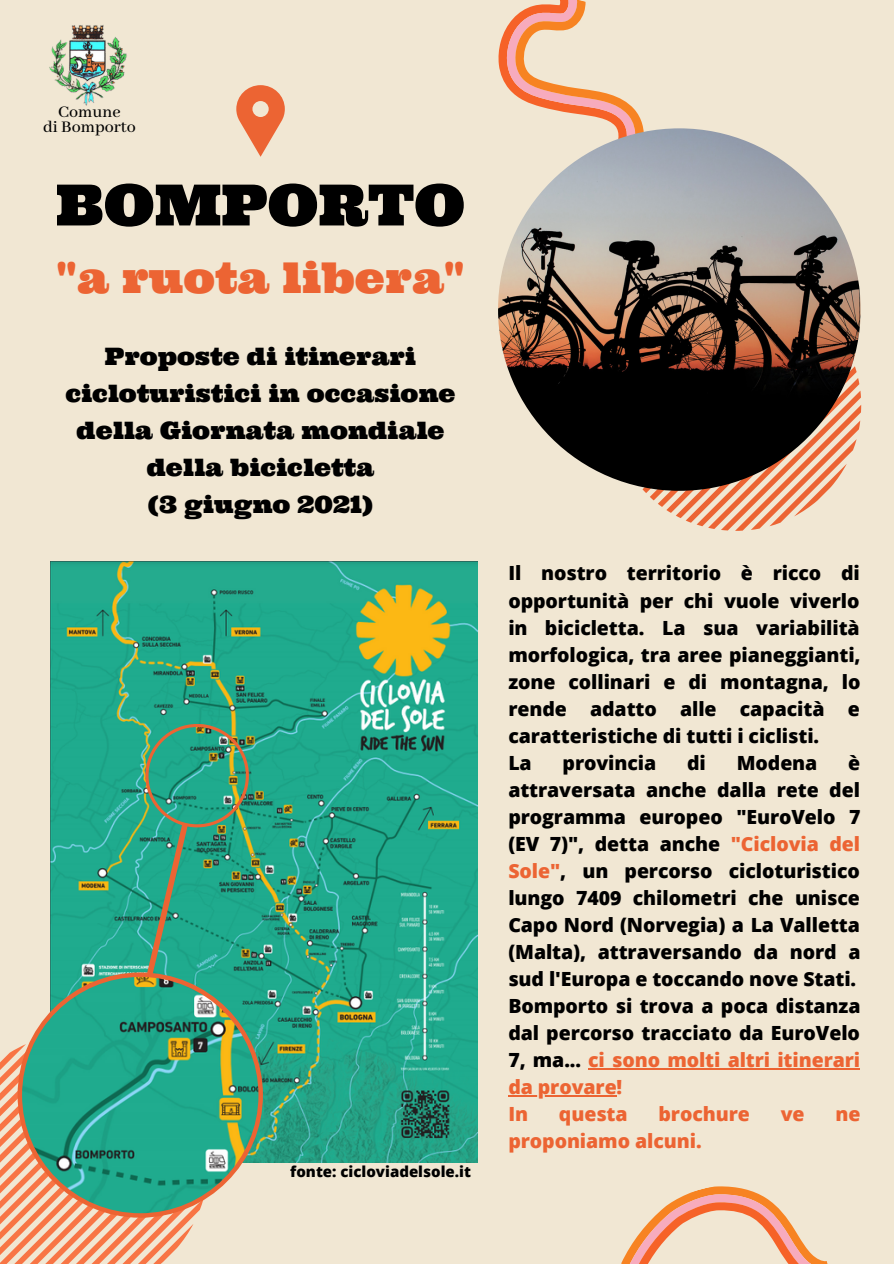
<style>
.page{position:relative;width:894px;height:1264px;background:#fff}
.page>*{position:absolute;margin:0;border:0;box-sizing:border-box;transform-origin:0 0}
.t1{font:56.7px "Ultra";color:#000}
.t2{font:42.45px "Ultra";color:#ec6433}
.t3{font:24px/37.2px "Ultra";color:#000;text-align:center}
.t4{font:800 19.5px/27px "Open Sans";letter-spacing:-.005em;color:#000;text-align:justify}
.t5{font:800 19.5px "Open Sans";letter-spacing:-.005em;color:#ec6433}
.t6{font:500 18px "Abhaya Libre";color:#000}
.t7{font:800 15px "Open Sans";color:#000}
.s1{color:#ec6433}
</style>
<div class="page">
<div style="left:0;top:0;width:893px;height:1263px;background:#f1e7d3"></div>
<svg style="left:0;top:1048px;width:194px;height:215px"></svg>
<img style="left:50px;top:561px;width:427px;height:601px">
<svg style="left:612px;top:280px;width:248px;height:251px"></svg>
<svg style="left:498px;top:0;width:168px;height:138px"></svg>
<img style="left:498px;top:128px;width:362px;height:363px;border-radius:50%">
<svg style="left:236px;top:85px;width:49px;height:72px"></svg>
<svg style="left:142px;top:724px;width:107px;height:248px"></svg>
<svg style="left:18px;top:972px;width:245px;height:245px;fill:#1fab8e"></svg>
<hr style="left:588px;top:1068px;width:271px;height:1px;background:#ec6433">
<hr style="left:508px;top:1095px;width:108px;height:1px;background:#ec6433">
<svg style="left:621px;top:1186px;width:207px;height:77px"></svg>
<img style="left:49px;top:25px;width:78px;height:81px">
<p class="t6" style="left:58px;top:102px;width:64px">Comune</p>
<p class="t6" style="left:43px;top:117px;width:94px">di Bomporto</p>
<p class="t1" style="left:56px;top:168px;width:410px">BOMPORTO</p>
<p class="t2" style="left:56px;top:250px;width:410px">"a ruota libera"</p>
<p class="t3" style="left:65px;top:337px;width:391px">Proposte di itinerari cicloturistici in occasione della Giornata mondiale della bicicletta</p>
<p class="t3" style="left:147px;top:486px;width:227px">(3 giugno 2021)</p>
<p class="t7" style="left:290px;top:1161px;width:182px">fonte: cicloviadelsole.it</p>
<p class="t4" style="left:508px;top:559px;width:354px">Il nostro territorio è ricco di opportunità per chi vuole viverlo in bicicletta. La sua variabilità morfologica, tra aree pianeggianti, zone collinari e di montagna, lo rende adatto alle capacità e caratteristiche di tutti i ciclisti.</p>
<p class="t4" style="left:508px;top:748px;width:25px">La</p>
<p class="t4" style="left:562px;top:748px;width:95px">provincia</p>
<p class="t4" style="left:687px;top:748px;width:20px">di</p>
<p class="t4" style="left:736px;top:748px;width:82px">Modena</p>
<p class="t4" style="left:508px;top:748px;width:353px;text-indent:340px">è attraversata anche dalla rete del programma europeo "EuroVelo 7 (EV 7)", detta anche <span class="s1">"Ciclovia del Sole"</span>, un percorso cicloturistico lungo 7409 chilometri che unisce Capo Nord (Norvegia) a La Valletta (Malta), attraversando da nord a sud l'Europa e toccando nove Stati.</p>
<p class="t4" style="left:508px;top:992px;width:353px">Bomporto si trova a poca distanza dal percorso tracciato da EuroVelo 7, ma... <span class="s1">ci sono molti altri itinerari da provare!</span></p>
<p class="t5" style="left:508px;top:1100px;width:21px">In</p>
<p class="t5" style="left:558px;top:1100px;width:70px">questa</p>
<p class="t5" style="left:658px;top:1100px;width:93px">brochure</p>
<p class="t5" style="left:780px;top:1100px;width:25px">ve</p>
<p class="t5" style="left:835px;top:1100px;width:27px">ne</p>
<p class="t5" style="left:508px;top:1127px;width:195px">proponiamo alcuni.</p>
</div>
